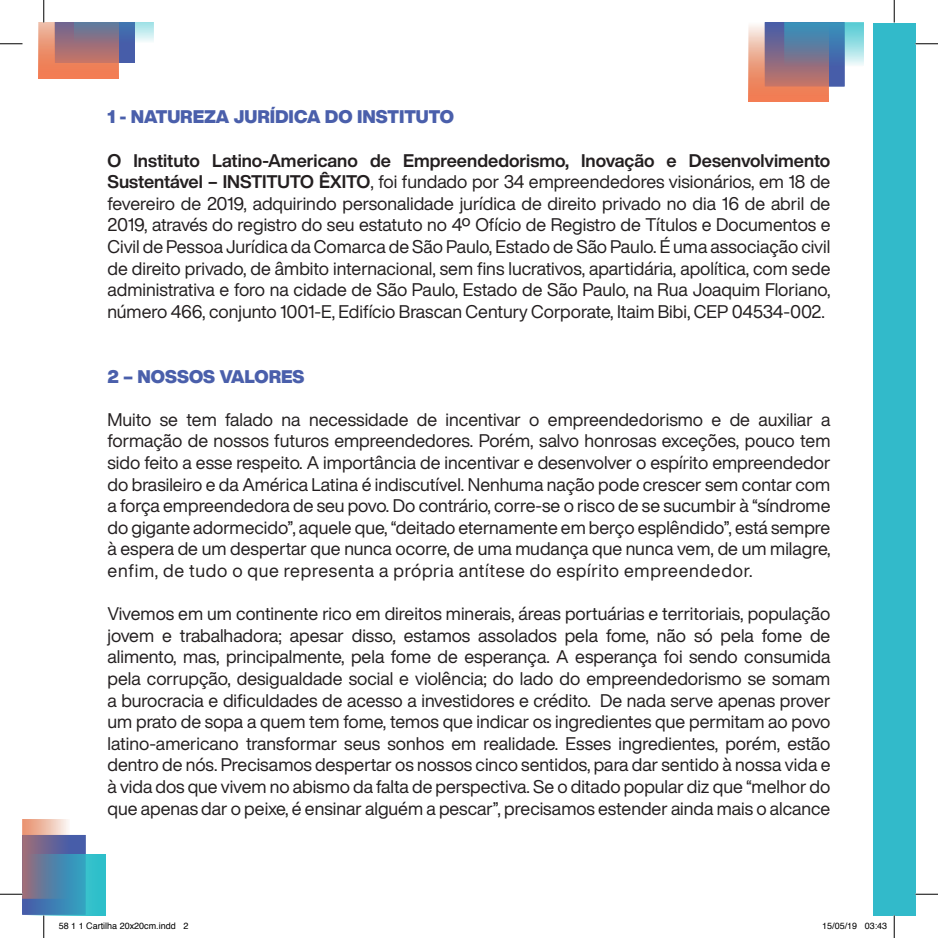
<style>
.page{position:relative;width:938px;height:938px;background:#fff}
.page>*{position:absolute;margin:0;border:0;box-sizing:border-box;transform-origin:0 0}
.t1{font:18px/21.6px "Helvetica Now Display";color:#231f20;text-align:justify}
.t2{font:900 18px "Helvetica Now Display";color:#4a5fab}
.t3{font:9px "Helvetica";color:#000}
.s1{font-weight:700}
</style>
<div class="page">
<svg style="left:749px;top:22px;width:115px;height:80px;background:#a1949f"></svg>
<div style="left:873px;top:23px;width:42px;height:892px;background:#32baca"></div>
<svg style="left:0;top:44px;width:22px;height:1px"></svg>
<svg style="left:915px;top:44px;width:23px;height:1px"></svg>
<svg style="left:915px;top:894px;width:23px;height:1px"></svg>
<svg style="left:39px;top:0;width:115px;height:78px"></svg>
<svg style="left:894px;top:0;width:1px;height:23px"></svg>
<svg style="left:894px;top:915px;width:1px;height:23px"></svg>
<svg style="left:0;top:819px;width:106px;height:119px"></svg>
<p class="t2" style="left:108px;top:104px;width:348px">1 - NATUREZA JURÍDICA DO INSTITUTO</p>
<p class="t1" style="left:108px;top:149px;width:724px"><span class="s1">O Instituto Latino-Americano de Empreendedorismo, Inovação e Desenvolvimento Sustentável – INSTITUTO ÊXITO</span>, foi fundado por 34 empreendedores visionários, em 18 de fevereiro de 2019, adquirindo personalidade jurídica de direito privado no dia 16 de abril de 2019, através do registro do seu estatuto no 4º Ofício de Registro de Títulos e Documentos e Civil de Pessoa Jurídica da Comarca de São Paulo, Estado de São Paulo. É uma associação civil de direito privado, de âmbito internacional, sem fins lucrativos, apartidária, apolítica, com sede administrativa e foro na cidade de São Paulo, Estado de São Paulo, na Rua Joaquim Floriano, número 466, conjunto 1001-E, Edifício Brascan Century Corporate, Itaim Bibi, CEP 04534-002.</p>
<p class="t2" style="left:108px;top:364px;width:199px">2 – NOSSOS VALORES</p>
<p class="t1" style="left:108px;top:408px;width:724px">Muito se tem falado na necessidade de incentivar o empreendedorismo e de auxiliar a formação de nossos futuros empreendedores. Porém, salvo honrosas exceções, pouco tem sido feito a esse respeito. A importância de incentivar e desenvolver o espírito empreendedor do brasileiro e da América Latina é indiscutível. Nenhuma nação pode crescer sem contar com a força empreendedora de seu povo. Do contrário, corre-se o risco de se sucumbir à “síndrome do gigante adormecido”, aquele que, “deitado eternamente em berço esplêndido”, está sempre à espera de um despertar que nunca ocorre, de uma mudança que nunca vem, de um milagre, enfim, de tudo o que representa a própria antítese do espírito empreendedor.</p>
<p class="t1" style="left:108px;top:603px;width:724px">Vivemos em um continente rico em direitos minerais, áreas portuárias e territoriais, população jovem e trabalhadora; apesar disso, estamos assolados pela fome, não só pela fome de alimento, mas, principalmente, pela fome de esperança. A esperança foi sendo consumida pela corrupção, desigualdade social e violência; do lado do empreendedorismo se somam a burocracia e dificuldades de acesso a investidores e crédito. De nada serve apenas prover um prato de sopa a quem tem fome, temos que indicar os ingredientes que permitam ao povo latino-americano transformar seus sonhos em realidade. Esses ingredientes, porém, estão dentro de nós. Precisamos despertar os nossos cinco sentidos, para dar sentido à nossa vida e à vida dos que vivem no abismo da falta de perspectiva. Se o ditado popular diz que “melhor do que apenas dar o peixe, é ensinar alguém a pescar”, precisamos estender ainda mais o alcance</p>
<p class="t3" style="left:59px;top:919px;width:131px">58 1 1 Cartilha 20x20cm.indd 2</p>
<p class="t3" style="left:822px;top:919px;width:67px">15/05/19 03:43</p>
</div>
